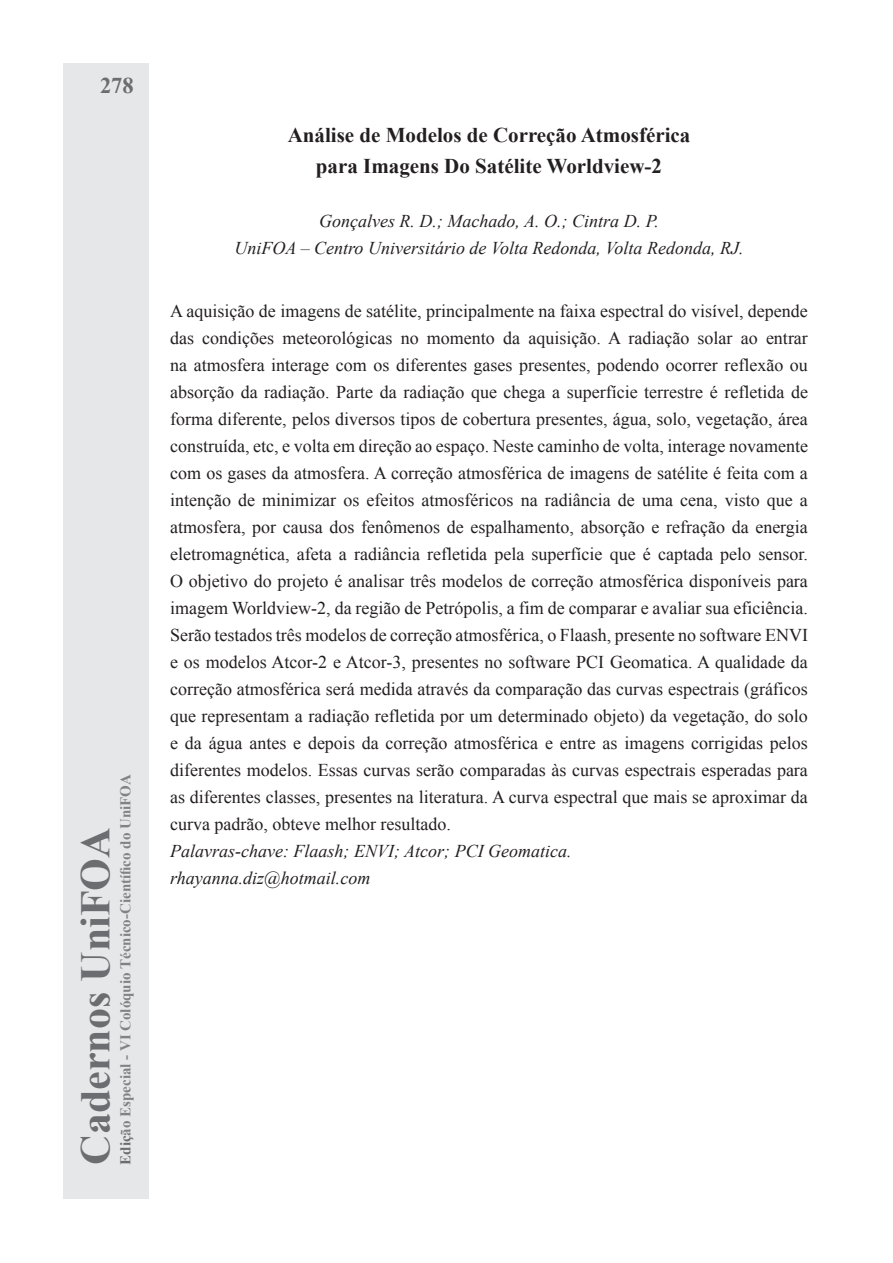
<style>
.page{position:relative;width:893px;height:1263px;background:#fff}
.page>*{position:absolute;margin:0;border:0;box-sizing:border-box;transform-origin:0 0}
.t1{font:700 42px "Times New Roman";color:#6c6d70}
.t2{font:700 22.5px "Times New Roman";color:#6c6d70}
.t3{font:700 21px/31.5px "Times New Roman";color:#231f20;text-align:center}
.t4{font:18px/27px "Times New Roman";color:#231f20;text-align:justify}
.t5{font:italic 18px/27px "Times New Roman";color:#231f20;text-align:center}
.t6{font:700 15px "Times New Roman";color:#808285}
.s1{color:#6c6d70}
</style>
<div class="page">
<div style="left:64px;top:64px;width:85px;height:1135px;background:#e6e7e9"></div>
<p class="t2" style="left:100px;top:70px;width:35px">278</p>
<h1 class="t1" style="left:66px;top:1165px;width:339px;rotate:-90deg">Cadernos UniFOA</h1>
<p class="t6" style="left:115px;top:1165px;width:392px;rotate:-90deg"><span class="s1">Ediç</span>ão Especial - VI Colóquio Técnico-Científico do UniFOA</p>
<p class="t3" style="left:288px;top:118px;width:404px">Análise de Modelos de Correção Atmosférica para Imagens Do Satélite Worldview-2</p>
<p class="t5" style="left:235px;top:207px;width:510px">Gonçalves R. D.; Machado, A. O.; Cintra D. P.<br>UniFOA – Centro Universitário de Volta Redonda, Volta Redonda, RJ.</p>
<p class="t4" style="left:170px;top:297px;width:639px">A aquisição de imagens de satélite, principalmente na faixa espectral do visível, depende das condições meteorológicas no momento da aquisição. A radiação solar ao entrar na atmosfera interage com os diferentes gases presentes, podendo ocorrer reflexão ou absorção da radiação. Parte da radiação que chega a superfície terrestre é refletida de forma diferente, pelos diversos tipos de cobertura presentes, água, solo, vegetação, área construída, etc, e volta em direção ao espaço. Neste caminho de volta, interage novamente com os gases da atmosfera. A correção atmosférica de imagens de satélite é feita com a intenção de minimizar os efeitos atmosféricos na radiância de uma cena, visto que a atmosfera, por causa dos fenômenos de espalhamento, absorção e refração da energia eletromagnética, afeta a radiância refletida pela superfície que é captada pelo sensor.<br>O objetivo do projeto é analisar três modelos de correção atmosférica disponíveis para imagem Worldview-2, da região de Petrópolis, a fim de comparar e avaliar sua eficiência.<br>Serão testados três modelos de correção atmosférica, o Flaash, presente no software ENVI e os modelos Atcor-2 e Atcor-3, presentes no software PCI Geomatica. A qualidade da correção atmosférica será medida através da comparação das curvas espectrais (gráficos que representam a radiação refletida por um determinado objeto) da vegetação, do solo e da água antes e depois da correção atmosférica e entre as imagens corrigidas pelos diferentes modelos. Essas curvas serão comparadas às curvas espectrais esperadas para as diferentes classes, presentes na literatura. A curva espectral que mais se aproximar da curva padrão, obteve melhor resultado.</p>
<p class="t5" style="left:170px;top:837px;width:403px;text-align:left">Palavras-chave: Flaash; ENVI; Atcor; PCI Geomatica. rhayanna.diz@hotmail.com</p>
</div>
